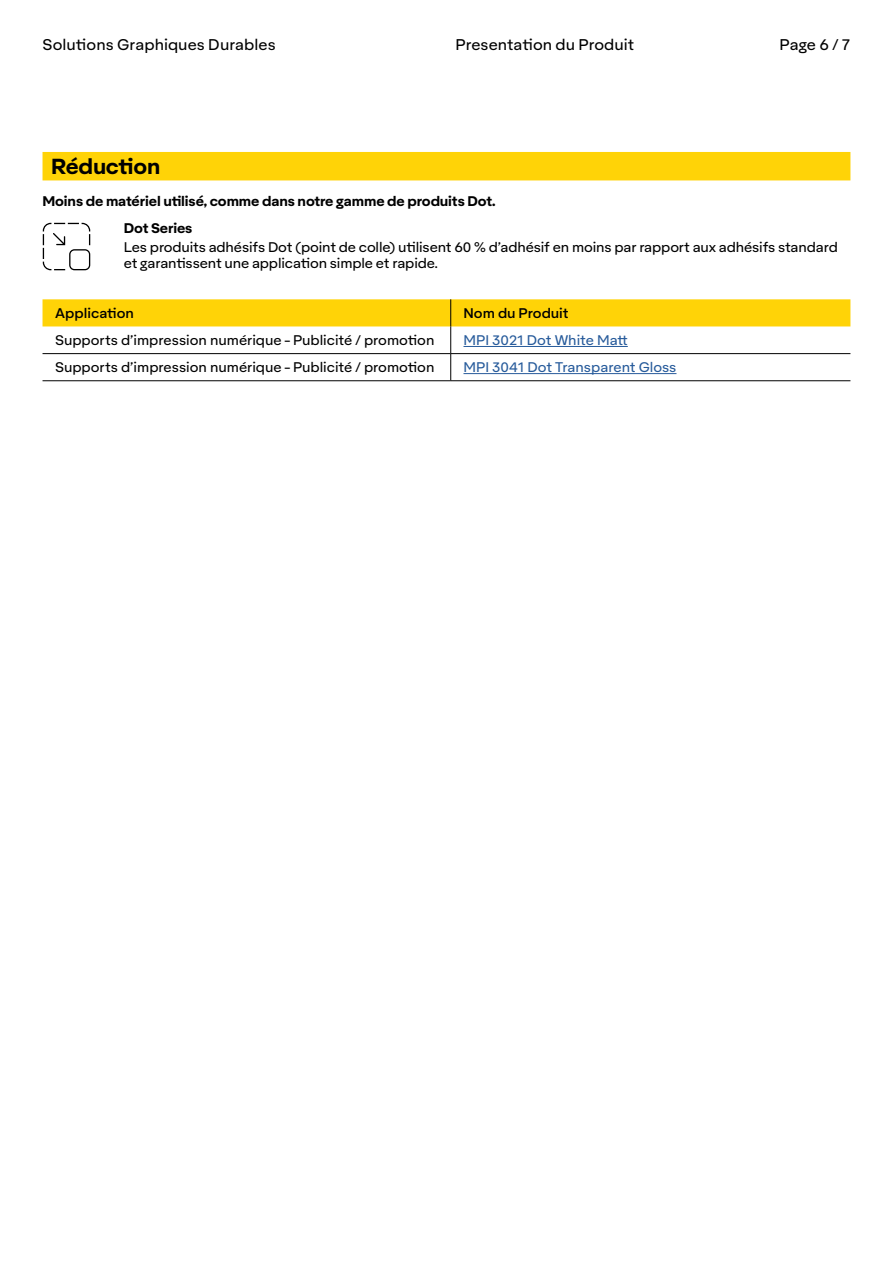
<style>
.page{position:relative;width:893px;height:1263px;background:#fff}
.page>*{position:absolute;margin:0;border:0;box-sizing:border-box;transform-origin:0 0}
.t1{font:700 21px "Aktifo A";letter-spacing:-.01em;color:#000}
.t2{font:15px "Aktifo A";letter-spacing:.005em;color:#000}
.t3{font:13.5px/16.2px "Aktifo A";letter-spacing:-.01em;color:#000}
.t4{font:700 13.5px/26.4px "Aktifo A";letter-spacing:-.01em;color:#000}
.t5{font:13.5px "Aktifo A";color:#275b9b}
.t6{font:500 13.5px "Aktifo A";color:#000}
</style>
<div class="page">
<svg style="left:43px;top:299px;width:807px;height:81px"></svg>
<hr style="left:43px;top:380px;width:408px;height:1px;background:#000">
<hr style="left:451px;top:380px;width:399px;height:1px;background:#000">
<hr style="left:463px;top:346px;width:165px;height:1px;background:#275b9b">
<hr style="left:463px;top:373px;width:213px;height:1px;background:#275b9b">
<div style="left:43px;top:152px;width:807px;height:28px;background:#ffd307"></div>
<svg style="left:43px;top:223px;width:47px;height:47px"></svg>
<p class="t2" style="left:43px;top:36px;width:235px">Solutions Graphiques Durables</p>
<p class="t2" style="left:455px;top:36px;width:180px">Presentation du Produit</p>
<p class="t2" style="left:779px;top:36px;width:73px">Page 6 / 7</p>
<h1 class="t1" style="left:51px;top:152px;width:111px">Réduction</h1>
<p class="t4" style="left:124px;top:188px;width:373px;text-indent:-81px">Moins de matériel utilisé, comme dans notre gamme de produits Dot.<br>Dot Series</p>
<p class="t3" style="left:124px;top:239px;width:716px">Les produits adhésifs Dot (point de colle) utilisent 60 % d’adhésif en moins par rapport aux adhésifs standard et garantissent une application simple et rapide.</p>
<p class="t6" style="left:55px;top:304px;width:80px">Application</p>
<p class="t6" style="left:463px;top:304px;width:107px">Nom du Produit</p>
<p class="t3" style="left:55px;top:332px;width:381px">Supports d’impression numérique - Publicité / promotion</p>
<p class="t5" style="left:463px;top:332px;width:166px">MPI 3021 Dot White Matt</p>
<p class="t3" style="left:55px;top:359px;width:381px">Supports d’impression numérique - Publicité / promotion</p>
<p class="t5" style="left:463px;top:359px;width:214px">MPI 3041 Dot Transparent Gloss</p>
</div>
